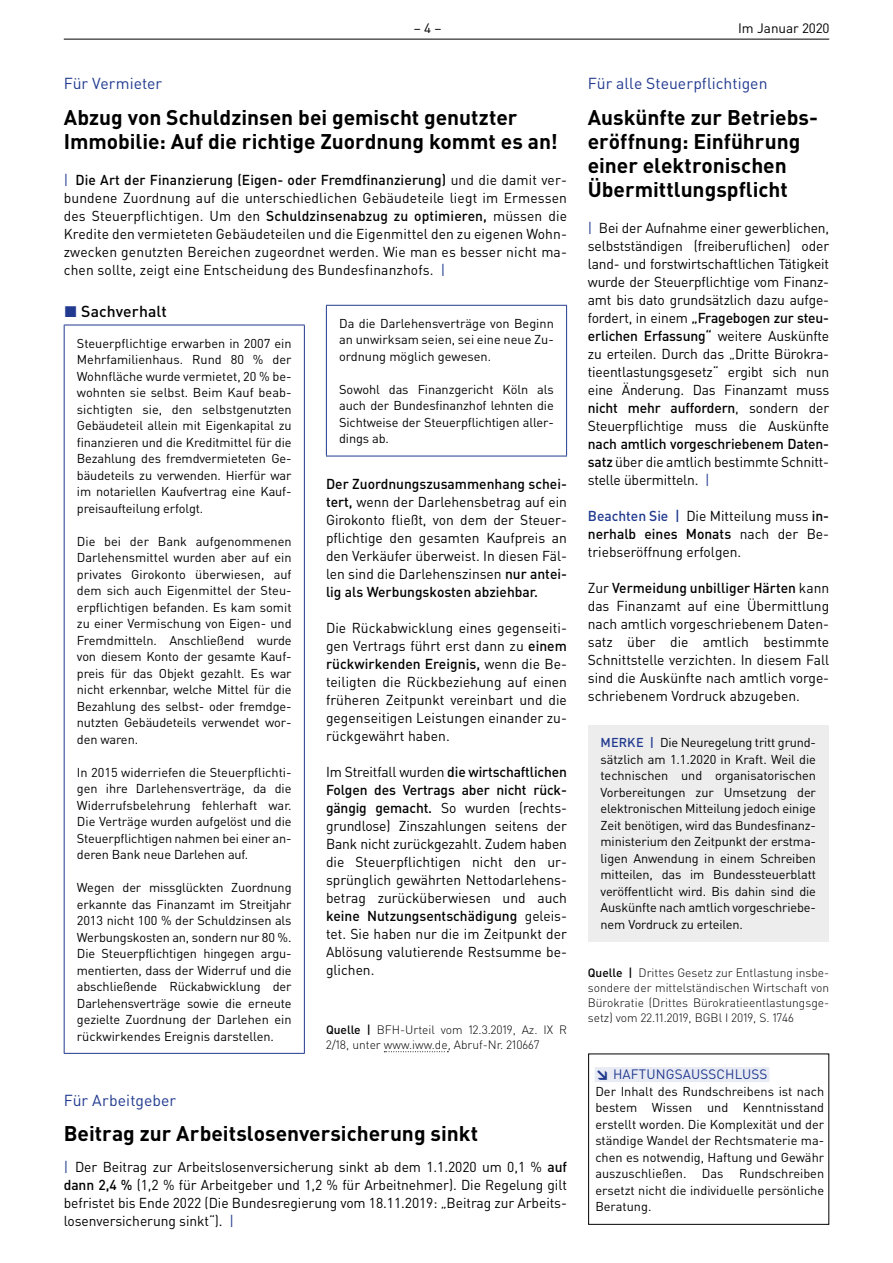
<style>
.page{position:relative;width:893px;height:1263px;background:#fff}
.page>*{position:absolute;margin:0;border:0;box-sizing:border-box;transform-origin:0 0}
.t1{font:700 21px/24px "DIN Pro";color:#000}
.t2{font:15.75px "DIN Pro";color:#213a8f}
.t3{font:500 15.75px "DIN Pro";letter-spacing:.005em;color:#000}
.t4{font:14.25px/18px "DIN Pro";color:#000;text-align:justify}
.t5{font:13.5px "DIN Pro";letter-spacing:.01em;color:#213a8f}
.t6{font:13.5px "DIN Pro";color:#000}
.t7{font:12.75px/16.5px "DIN Pro";letter-spacing:-.01em;color:#000;text-align:justify}
.t8{font:300 12px/15px "DIN Pro";color:#000}
.s1{color:#213a8f}
.s2{font-weight:500}
.s3{font-weight:500;color:#213a8f}
.s4{font-weight:900}
</style>
<div class="page">
<hr style="left:64px;top:39px;width:765px;height:1px;background:#000">
<div style="left:595px;top:1067px;width:174px;height:15px;background:#e9ebf4"></div>
<div style="left:588px;top:1053px;width:241px;height:172px;border:1px solid #000"></div>
<hr style="left:64px;top:325px;width:241px;height:1px;background:#213a8f">
<hr style="left:64px;top:325px;width:1px;height:728px;background:#213a8f">
<hr style="left:304px;top:325px;width:1px;height:728px;background:#213a8f">
<hr style="left:64px;top:1053px;width:241px;height:1px;background:#213a8f">
<svg style="left:384px;top:1051px;width:64px;height:1px"></svg>
<hr style="left:326px;top:305px;width:241px;height:1px;background:#213a8f">
<hr style="left:326px;top:306px;width:1px;height:150px;background:#213a8f">
<hr style="left:566px;top:306px;width:1px;height:150px;background:#213a8f">
<hr style="left:326px;top:456px;width:241px;height:1px;background:#213a8f">
<div style="left:588px;top:725px;width:241px;height:216px;background:#ededed"></div>
<p class="t6" style="left:414px;top:19px;width:29px">– 4 –</p>
<p class="t6" style="left:738px;top:19px;width:93px">Im Januar 2020</p>
<p class="t2" style="left:64px;top:73px;width:100px">Für Vermieter</p>
<h1 class="t1" style="left:64px;top:105px;width:495px">Abzug von Schuldzinsen bei gemischt genutzter<br>Immobilie: Auf die richtige Zuordnung kommt es an!</h1>
<p class="t4" style="left:64px;top:171px;width:505px"><span class="s1">|</span> <span class="s2">Die Art der Finanzierung (Eigen- oder Fremdfinanzierung)</span> und die damit ver&shy;bundene Zuordnung auf die unterschiedlichen Gebäudeteile liegt im Ermessen des Steuerpflichtigen. Um den <span class="s2">Schuldzinsenabzug zu optimieren,</span> müssen die Kredite den vermieteten Gebäudeteilen und die Eigenmittel den zu eigenen Wohn&shy;zwecken genutzten Bereichen zugeordnet werden. Wie man es besser nicht ma&shy;chen sollte, zeigt eine Entscheidung des Bundesfinanzhofs. <span class="s1">|</span></p>
<p class="t3" style="left:64px;top:300px;width:104px"><span class="s1">◼</span> Sachverhalt</p>
<p class="t7" style="left:77px;top:334px;width:216px">Steuerpflichtige erwarben in 2007 ein Mehrfamilienhaus. Rund 80 % der Wohnfläche wurde vermietet, 20 % be&shy;wohnten sie selbst. Beim Kauf beab&shy;sichtigten sie, den selbstgenutzten Gebäudeteil allein mit Eigenkapital zu finanzieren und die Kreditmittel für die Bezahlung des fremdvermieteten Ge&shy;bäudeteils zu verwenden. Hierfür war im notariellen Kaufvertrag eine Kauf&shy;preisaufteilung erfolgt.</p>
<p class="t7" style="left:77px;top:532px;width:216px">Die bei der Bank aufgenommenen Darlehensmittel wurden aber auf ein privates Girokonto überwiesen, auf dem sich auch Eigenmittel der Steu&shy;erpflichtigen befanden. Es kam somit zu einer Vermischung von Eigen- und Fremdmitteln. Anschließend wurde von diesem Konto der gesamte Kauf&shy;preis für das Objekt gezahlt. Es war nicht erkennbar, welche Mittel für die Bezahlung des selbst- oder fremdge&shy;nutzten Gebäudeteils verwendet wor&shy;den waren.</p>
<p class="t7" style="left:77px;top:763px;width:216px">In 2015 widerriefen die Steuerpflichti&shy;gen ihre Darlehensverträge, da die Widerrufsbelehrung fehlerhaft war.<br>Die Verträge wurden aufgelöst und die Steuerpflichtigen nahmen bei einer an&shy;deren Bank neue Darlehen auf.</p>
<p class="t7" style="left:77px;top:879px;width:216px">Wegen der missglückten Zuordnung erkannte das Finanzamt im Streitjahr 2013 nicht 100 % der Schuldzinsen als Werbungskosten an, sondern nur 80 %.<br>Die Steuerpflichtigen hingegen argu&shy;mentierten, dass der Widerruf und die abschließende Rückabwicklung der Darlehensverträge sowie die erneute gezielte Zuordnung der Darlehen ein rückwirkendes Ereignis darstellen.</p>
<p class="t7" style="left:339px;top:314px;width:216px">Da die Darlehensverträge von Beginn an unwirksam seien, sei eine neue Zu&shy;ordnung möglich gewesen.</p>
<p class="t7" style="left:339px;top:380px;width:216px">Sowohl das Finanzgericht Köln als auch der Bundesfinanzhof lehnten die Sichtweise der Steuerpflichtigen aller&shy;dings ab.</p>
<p class="t4" style="left:326px;top:474px;width:242px"><span class="s2">Der Zuordnungszusammenhang schei&shy;tert,</span> wenn der Darlehensbetrag auf ein Girokonto fließt, von dem der Steuer&shy;pflichtige den gesamten Kaufpreis an den Verkäufer überweist. In diesen Fäl&shy;len sind die Darlehenszinsen <span class="s2">nur antei&shy;lig als Werbungskosten abziehbar.</span></p>
<p class="t4" style="left:326px;top:618px;width:242px">Die Rückabwicklung eines gegenseiti&shy;gen Vertrags führt erst dann zu <span class="s2">einem rückwirkenden Ereignis,</span> wenn die Be&shy;teiligten die Rückbeziehung auf einen früheren Zeitpunkt vereinbart und die gegenseitigen Leistungen einander zu&shy;rückgewährt haben.</p>
<p class="t4" style="left:326px;top:762px;width:242px">Im Streitfall wurden <span class="s2">die wirtschaftlichen Folgen des Vertrags aber nicht rück&shy;gängig gemacht.</span> So wurden (rechts&shy;grundlose) Zinszahlungen seitens der Bank nicht zurückgezahlt. Zudem haben die Steuerpflichtigen nicht den ur&shy;sprünglich gewährten Nettodarlehens&shy;betrag zurücküberwiesen und auch <span class="s2">keine Nutzungsentschädigung</span> geleis&shy;tet. Sie haben nur die im Zeitpunkt der Ablösung valutierende Restsumme be&shy;glichen.</p>
<p class="t8" style="left:326px;top:1021px;width:242px"><span class="s2">Quelle |</span> BFH-Urteil vom 12.3.2019, Az. IX R<br>2/18, unter www.iww.de, Abruf-Nr. 210667</p>
<p class="t2" style="left:64px;top:1090px;width:114px">Für Arbeitgeber</p>
<h1 class="t1" style="left:64px;top:1120px;width:416px">Beitrag zur Arbeitslosenversicherung sinkt</h1>
<p class="t4" style="left:64px;top:1158px;width:505px"><span class="s1">|</span> Der Beitrag zur Arbeitslosenversicherung sinkt ab dem 1.1.2020 um 0,1 % <span class="s2">auf dann 2,4 %</span> (1,2 % für Arbeitgeber und 1,2 % für Arbeitnehmer). Die Regelung gilt befristet bis Ende 2022 (Die Bundesregierung vom 18.11.2019: „Beitrag zur Arbeits&shy;losenversicherung sinkt“). <span class="s1">|</span></p>
<p class="t2" style="left:588px;top:73px;width:181px">Für alle Steuerpflichtigen</p>
<h1 class="t1" style="left:588px;top:105px;width:232px">Auskünfte zur Betriebs&shy;eröffnung: Einführung einer elektronischen<br>Übermittlungspflicht</h1>
<p class="t4" style="left:588px;top:219px;width:243px"><span class="s1">|</span> Bei der Aufnahme einer gewerblichen, selbstständigen (freiberuflichen) oder land- und forstwirtschaftlichen Tätigkeit wurde der Steuerpflichtige vom Finanz&shy;amt bis dato grundsätzlich dazu aufge&shy;fordert, in einem <span class="s2">„Fragebogen zur steu&shy;erlichen Erfassung“</span> weitere Auskünfte zu erteilen. Durch das „Dritte Bürokra&shy;tieentlastungsgesetz“ ergibt sich nun eine Änderung. Das Finanzamt muss <span class="s2">nicht mehr auffordern</span>, sondern der Steuerpflichtige muss die Auskünfte</p>
<p class="t4" style="left:588px;top:435px;width:243px"><span class="s2">nach amtlich vorgeschriebenem Daten&shy;satz</span> über die amtlich bestimmte Schnitt&shy;stelle übermitteln. <span class="s1">|</span></p>
<p class="t4" style="left:588px;top:507px;width:243px"><span class="s3">Beachten Sie |</span> Die Mitteilung muss <span class="s2">in&shy;nerhalb eines Monats</span> nach der Be&shy;triebseröffnung erfolgen.</p>
<p class="t4" style="left:588px;top:579px;width:243px">Zur <span class="s2">Vermeidung unbilliger Härten</span> kann das Finanzamt auf eine Übermittlung nach amtlich vorgeschriebenem Daten&shy;satz über die amtlich bestimmte Schnittstelle verzichten. In diesem Fall sind die Auskünfte nach amtlich vorge&shy;schriebenem Vordruck abzugeben.</p>
<p class="t7" style="left:601px;top:734px;width:217px"><span class="s3">MERKE |</span> Die Neuregelung tritt grund&shy;sätzlich am 1.1.2020 in Kraft. Weil die technischen und organisatorischen Vorbereitungen zur Umsetzung der elektronischen Mitteilung jedoch einige Zeit benötigen, wird das Bundesfinanz&shy;ministerium den Zeitpunkt der erstma&shy;ligen Anwendung in einem Schreiben mitteilen, das im Bundessteuerblatt veröffentlicht wird. Bis dahin sind die Auskünfte nach amtlich vorgeschriebe&shy;nem Vordruck zu erteilen.</p>
<p class="t8" style="left:588px;top:964px;width:243px;text-align:justify"><span class="s2">Quelle |</span> Drittes Gesetz zur Entlastung insbe&shy;sondere der mittelständischen Wirtschaft von Bürokratie (Drittes Bürokratieentlastungsge&shy;setz) vom 22.11.2019, BGBl I 2019, S. 1746</p>
<p class="t5" style="left:595px;top:1065px;width:173px"><span class="s4">↘</span> HAFTUNGSAUSSCHLUSS</p>
<p class="t7" style="left:595px;top:1082px;width:230px">Der Inhalt des Rundschreibens ist nach bestem Wissen und Kenntnisstand erstellt worden. Die Komplexität und der ständige Wandel der Rechtsmaterie ma&shy;chen es notwendig, Haftung und Gewähr auszuschließen. Das Rundschreiben ersetzt nicht die individuelle persönliche Beratung.</p>
</div>
